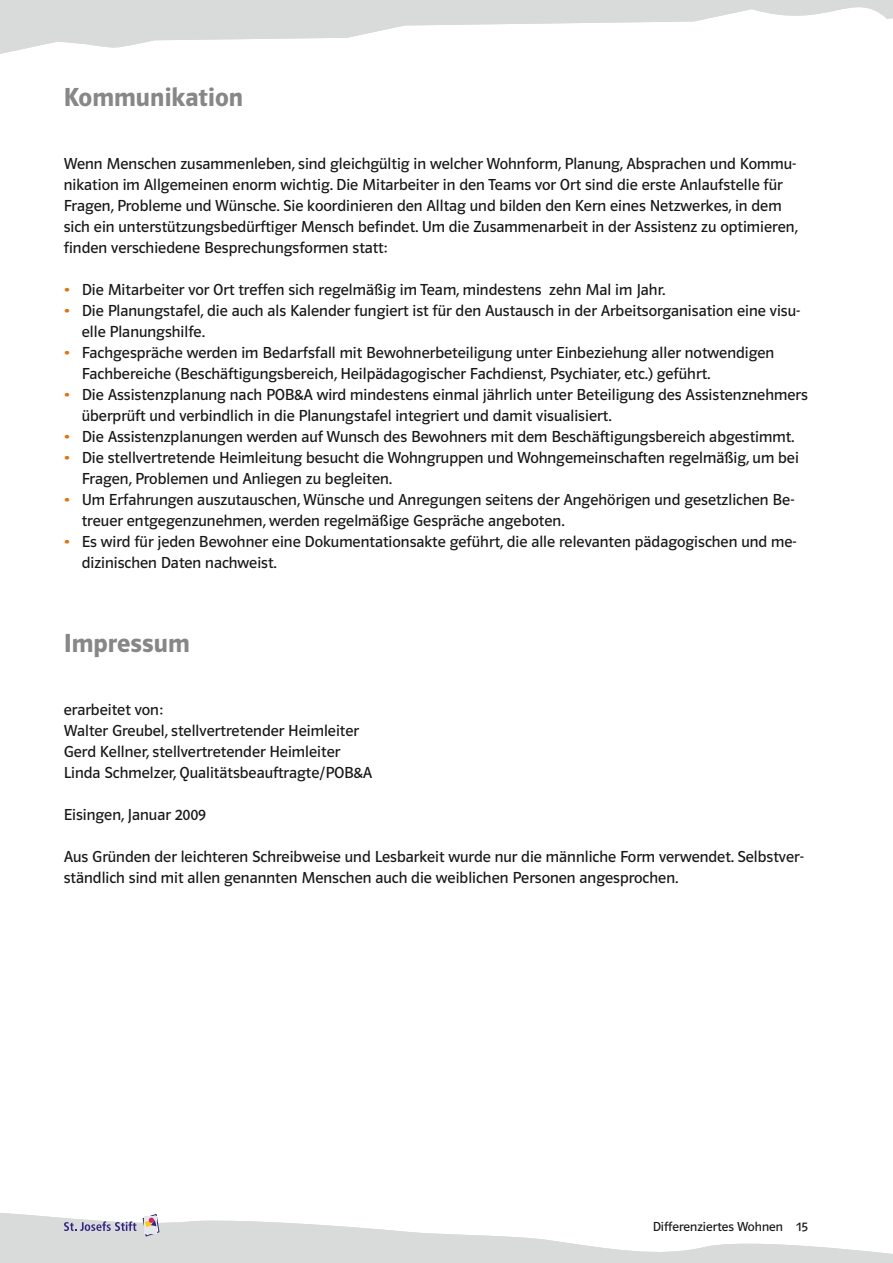
<style>
.page{position:relative;width:893px;height:1263px;background:#fff}
.page>*{position:absolute;margin:0;border:0;box-sizing:border-box;transform-origin:0 0}
.t1{font:27px "Polo 11 K Hfett";color:#868786}
.t2{font:16.5px/21px "Polo 11 K Buch";color:#181716}
.t3{font:13.5px "Polo 11 K Buch";color:#181716}
.s1{color:#ed6e00}
</style>
<div class="page">
<svg style="left:0;top:0;width:893px;height:54px;fill:#d9dada"></svg>
<svg style="left:0;top:1213px;width:893px;height:50px;fill:#d9dada"></svg>
<svg style="left:0;top:0;width:12px;height:1px"></svg>
<svg style="left:64px;top:1221px;width:72px;height:10px"></svg>
<svg style="left:143px;top:1214px;width:16px;height:22px"></svg>
<h1 class="t1" style="left:64px;top:83px;width:181px">Kommunikation</h1>
<p class="t2" style="left:64px;top:153px;width:736px">Wenn Menschen zusammenleben, sind gleichgültig in welcher Wohnform, Planung, Absprachen und Kommu&shy;nikation im Allgemeinen enorm wichtig. Die Mitarbeiter in den Teams vor Ort sind die erste Anlaufstelle für Fragen, Probleme und Wünsche. Sie koordinieren den Alltag und bilden den Kern eines Netzwerkes, in dem sich ein unterstützungsbedürftiger Mensch befindet. Um die Zusammenarbeit in der Assistenz zu optimieren, finden verschiedene Besprechungsformen statt:</p>
<p class="t2" style="left:64px;top:279px;width:603px"><span class="s1">•</span> Die Mitarbeiter vor Ort treffen sich regelmäßig im Team, mindestens zehn Mal im Jahr.</p>
<p class="t2" style="left:82px;top:300px;width:720px;text-indent:-18px"><span class="s1">•</span> Die Planungstafel, die auch als Kalender fungiert ist für den Austausch in der Arbeitsorganisation eine visu&shy;elle Planungshilfe.</p>
<p class="t2" style="left:82px;top:342px;width:694px;text-indent:-18px"><span class="s1">•</span> Fachgespräche werden im Bedarfsfall mit Bewohnerbeteiligung unter Einbeziehung aller notwendigen<br>Fachbereiche (Beschäftigungsbereich, Heilpädagogischer Fachdienst, Psychiater, etc.) geführt.</p>
<p class="t2" style="left:82px;top:384px;width:728px;text-indent:-18px"><span class="s1">•</span> Die Assistenzplanung nach POB&amp;A wird mindestens einmal jährlich unter Beteiligung des Assistenznehmers überprüft und verbindlich in die Planungstafel integriert und damit visualisiert.</p>
<p class="t2" style="left:64px;top:426px;width:732px"><span class="s1">•</span> Die Assistenzplanungen werden auf Wunsch des Bewohners mit dem Beschäftigungsbereich abgestimmt.</p>
<p class="t2" style="left:82px;top:447px;width:719px;text-indent:-18px"><span class="s1">•</span> Die stellvertretende Heimleitung besucht die Wohngruppen und Wohngemeinschaften regelmäßig, um bei<br>Fragen, Problemen und Anliegen zu begleiten.</p>
<p class="t2" style="left:82px;top:489px;width:714px;text-indent:-18px"><span class="s1">•</span> Um Erfahrungen auszutauschen, Wünsche und Anregungen seitens der Angehörigen und gesetzlichen Be&shy;treuer entgegenzunehmen, werden regelmäßige Gespräche angeboten.</p>
<p class="t2" style="left:82px;top:531px;width:716px;text-indent:-18px"><span class="s1">•</span> Es wird für jeden Bewohner eine Dokumentationsakte geführt, die alle relevanten pädagogischen und me&shy;dizinischen Daten nachweist.</p>
<h1 class="t1" style="left:64px;top:629px;width:128px">Impressum</h1>
<p class="t2" style="left:64px;top:699px;width:310px">erarbeitet von:<br>Walter Greubel, stellvertretender Heimleiter Gerd Kellner, stellvertretender Heimleiter Linda Schmelzer, Qualitätsbeauftragte/POB&amp;A</p>
<p class="t2" style="left:64px;top:804px;width:144px">Eisingen, Januar 2009</p>
<p class="t2" style="left:64px;top:846px;width:741px">Aus Gründen der leichteren Schreibweise und Lesbarkeit wurde nur die männliche Form verwendet. Selbstver&shy;ständlich sind mit allen genannten Menschen auch die weiblichen Personen angesprochen.</p>
<p class="t3" style="left:653px;top:1219px;width:157px">Differenziertes Wohnen 15</p>
</div>
